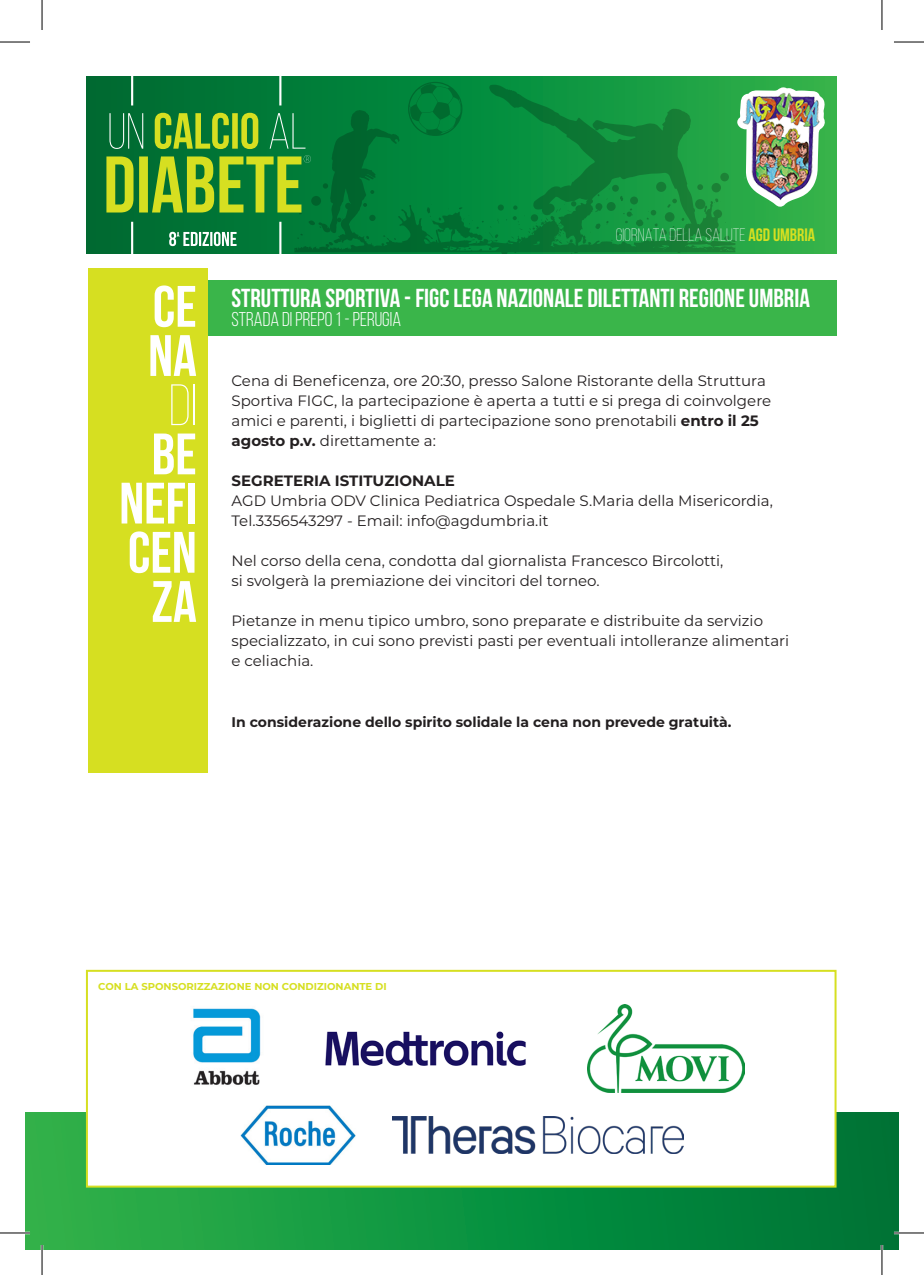
<style>
.page{position:relative;width:924px;height:1275px;background:#fff}
.page>*{position:absolute;margin:0;border:0;box-sizing:border-box;transform-origin:0 0}
.t1{font:700 58.2px "Bebas Neue";color:#fff}
.t2{font:300 58.2px "Bebas Neue";color:#fff}
.t3{font:700 26px "Bebas Neue";color:#fff}
.t4{font:20px "Bebas Neue";color:#fff}
.t5{font:300 18px "Bebas Neue";color:#fff}
.t6{font:15px/20px "Montserrat";color:#231f20}
.t7{font:700 15px "Montserrat";color:#231f20}
.t8{font:700 14px "Montserrat";color:#231f20}
.t9{font:700 10px "Montserrat";color:#d6df21}
.s1{font-weight:700;color:#d6df21}
.s2{font-weight:700}
</style>
<div class="page">
<div style="left:26px;top:1112px;width:872px;height:138px;background:linear-gradient(to right,#2db34a,#007336)"></div>
<svg style="left:87px;top:76px;width:749px;height:177px;background:#14843a"></svg>
<div style="left:102px;top:280px;width:734px;height:55px;background:#3ab54a"></div>
<div style="left:88px;top:268px;width:119px;height:504px;background:#d6df21"></div>
<div style="left:86px;top:969px;width:750px;height:218px;background:#fff;border:2px solid #d6df21"></div>
<img style="left:325px;top:1031px;width:201px;height:35px">
<img style="left:587px;top:1004px;width:157px;height:88px">
<img style="left:193px;top:1008px;width:68px;height:77px">
<img style="left:392px;top:1116px;width:291px;height:37px">
<img style="left:240px;top:1105px;width:116px;height:59px">
<svg style="left:106px;top:76px;width:719px;height:178px;background:#1a8d3b"></svg>
<img style="left:740px;top:91px;width:83px;height:112px">
<hr style="left:0;top:1231px;width:30px;height:3px;background:#fff">
<hr style="left:893px;top:1231px;width:30px;height:3px;background:#fff">
<hr style="left:41px;top:1245px;width:2px;height:30px;background:#fff">
<hr style="left:880px;top:1245px;width:2px;height:30px;background:#fff">
<hr style="left:0;top:42px;width:30px;height:1px;background:#000">
<hr style="left:893px;top:42px;width:30px;height:1px;background:#000">
<hr style="left:0;top:1232px;width:30px;height:1px;background:#000">
<hr style="left:893px;top:1232px;width:30px;height:1px;background:#000">
<hr style="left:42px;top:0;width:1px;height:30px;background:#000">
<hr style="left:42px;top:1245px;width:1px;height:30px;background:#000">
<hr style="left:881px;top:0;width:1px;height:30px;background:#000">
<hr style="left:881px;top:1245px;width:1px;height:30px;background:#000">
<p class="t1" style="left:153px;top:275px;width:45px">CE</p>
<p class="t1" style="left:148px;top:324px;width:50px">NA</p>
<p class="t2" style="left:169px;top:374px;width:29px">di</p>
<p class="t1" style="left:152px;top:422px;width:47px">BE</p>
<p class="t1" style="left:119px;top:471px;width:79px">NEFI</p>
<p class="t1" style="left:128px;top:520px;width:70px">CEN</p>
<p class="t1" style="left:151px;top:570px;width:47px">ZA</p>
<p class="t5" style="left:615px;top:225px;width:201px">GIORNATA DELLA SALUTE <span class="s1">AGD UMBRIA</span></p>
<p class="t3" style="left:231px;top:284px;width:579px">STRUTTURA SPORTIVA - FIGC LEGA NAZIONALE DILETTANTI REGIONE UMBRIA</p>
<p class="t4" style="left:231px;top:308px;width:171px">STRADA DI PREPO 1 - PERUGIA</p>
<p class="t6" style="left:231px;top:370px;width:541px">Cena di Beneficenza, ore 20:30, presso Salone Ristorante della Struttura Sportiva FIGC, la partecipazione è aperta a tutti e si prega di coinvolgere amici e parenti, i biglietti di partecipazione sono prenotabili <span class="s2">entro il 25 agosto p.v.</span> direttamente a:</p>
<p class="t7" style="left:231px;top:470px;width:225px">SEGRETERIA ISTITUZIONALE</p>
<p class="t6" style="left:231px;top:490px;width:542px">AGD Umbria ODV Clinica Pediatrica Ospedale S.Maria della Misericordia,</p>
<p class="t6" style="left:231px;top:510px;width:318px">Tel.3356543297 - Email: info@agdumbria.it</p>
<p class="t6" style="left:231px;top:550px;width:493px">Nel corso della cena, condotta dal giornalista Francesco Bircolotti,</p>
<p class="t6" style="left:231px;top:570px;width:369px">si svolgerà la premiazione dei vincitori del torneo.</p>
<p class="t6" style="left:231px;top:610px;width:533px">Pietanze in menu tipico umbro, sono preparate e distribuite da servizio</p>
<p class="t6" style="left:231px;top:630px;width:559px">specializzato, in cui sono previsti pasti per eventuali intolleranze alimentari e celiachia.</p>
<p class="t8" style="left:231px;top:712px;width:501px">In considerazione dello spirito solidale la cena non prevede gratuità.</p>
<p class="t9" style="left:98px;top:979px;width:290px">CON LA SPONSORIZZAZIONE NON CONDIZIONANTE DI</p>
</div>
